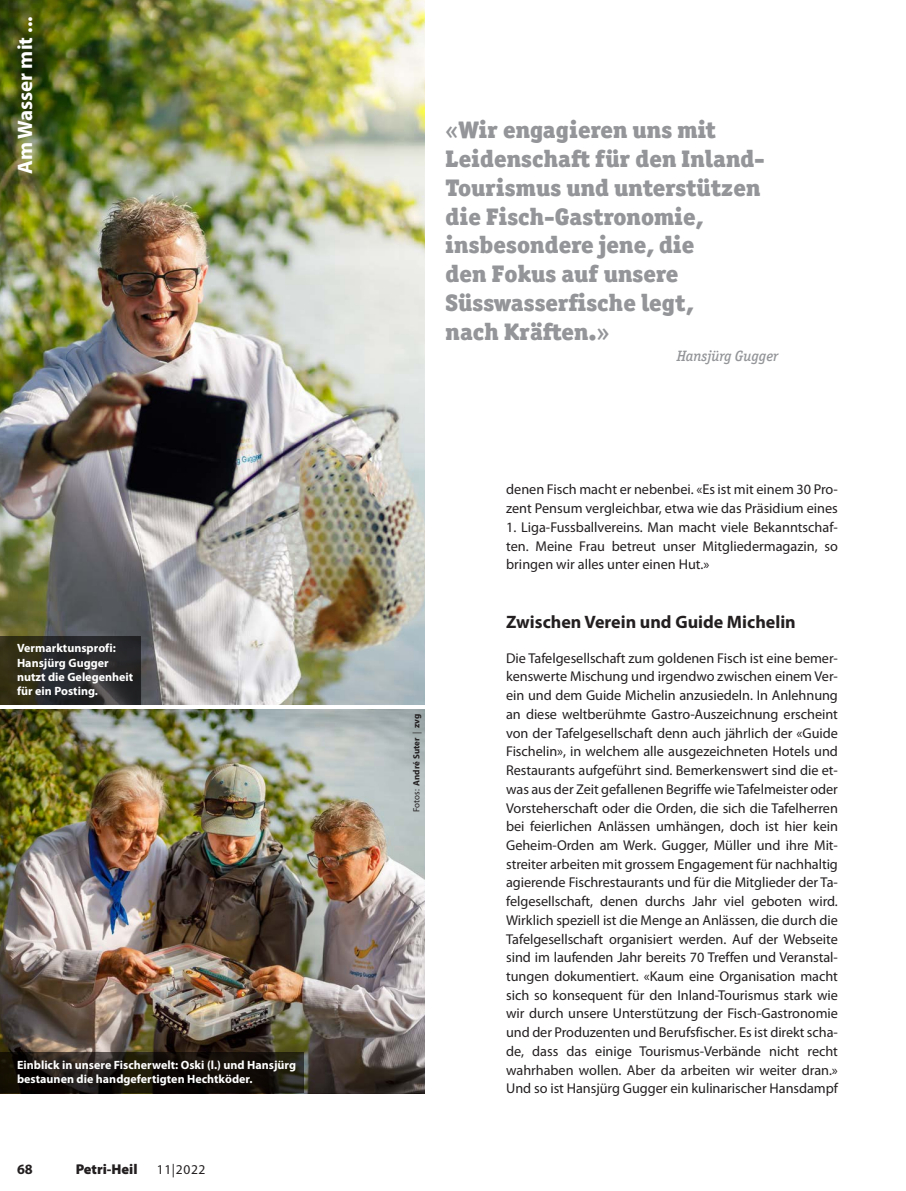
<style>
.page{position:relative;width:906px;height:1191px;background:#fff}
.page>*{position:absolute;margin:0;border:0;box-sizing:border-box;transform-origin:0 0}
.t1{font:900 24px/28.8px "Officina Serif ITC Pro";color:#939598}
.t2{font:700 21px "Myriad Pro";color:#fff}
.t3{font:700 18px "Myriad Pro";color:#231f20}
.t4{font:italic 500 15px "Officina Serif ITC Pro";color:#939598}
.t5{font:14.25px/18.8px "Myriad Pro";color:#231f20;text-align:justify}
.t6{font:900 14.25px "Myriad Pro";color:#231f20}
.t7{font:700 14.25px "Myriad Pro";color:#231f20}
.t8{font:13.5px "Myriad Pro";letter-spacing:.05em;color:#231f20}
.t9{font:700 12px/14.4px "Myriad Pro";color:#fff}
.t10{font:700 9px "Myriad Pro";color:#231f20}
.s1{font-weight:500}
.s2{font-weight:400}
</style>
<div class="page">
<img style="left:0;top:0;width:424px;height:705px">
<img style="left:0;top:709px;width:424px;height:384px">
<svg style="left:0;top:1052px;width:303px;height:41px;background:#18130d"></svg>
<svg style="left:0;top:636px;width:140px;height:69px;background:#2c2b26"></svg>
<h2 class="t2" style="left:11px;top:174px;width:159px;rotate:-90deg">Am Wasser mit ...</h2>
<p class="t9" style="left:17px;top:640px;width:118px">Vermarktunsprofi:<br>Hansjürg Gugger nutzt die Gelegenheit für ein Posting.</p>
<p class="t9" style="left:17px;top:1057px;width:280px">Einblick in unsere Fischerwelt: Oski (l.) und Hansjürg bestaunen die handgefertigten Hechtköder.</p>
<p class="t7" style="left:17px;top:1159px;width:17px">68</p>
<p class="t6" style="left:76px;top:1159px;width:63px">Petri-Heil</p>
<p class="t8" style="left:157px;top:1161px;width:50px">11|2022</p>
<h1 class="t1" style="left:445px;top:115px;width:320px"><span class="s1">«</span>Wir engagieren uns mit<br>Leidenschaft für den Inland-<br>Tourismus und unterstützen die Fisch-Gastronomie, insbesondere jene, die<br>den Fokus auf unsere<br>Süsswasserfische legt,<br>nach Kräften.<span class="s1">»</span></h1>
<p class="t4" style="left:677px;top:347px;width:103px">Hansjürg Gugger</p>
<p class="t10" style="left:410px;top:812px;width:100px;rotate:-90deg"><span class="s2">Fotos:</span> André Suter <span class="s2">|</span> zvg</p>
<p class="t5" style="left:506px;top:480px;width:333px">denen Fisch macht er nebenbei. «Es ist mit einem 30 Pro&shy;zent Pensum vergleichbar, etwa wie das Präsidium eines</p>
<p class="t5" style="left:506px;top:517px;width:333px">1. Liga-Fussballvereins. Man macht viele Bekanntschaf&shy;ten. Meine Frau betreut unser Mitgliedermagazin, so bringen wir alles unter einen Hut.»</p>
<p class="t3" style="left:506px;top:610px;width:291px">Zwischen Verein und Guide Michelin</p>
<p class="t5" style="left:506px;top:648px;width:333px">Die Tafelgesellschaft zum goldenen Fisch ist eine bemer&shy;kenswerte Mischung und irgendwo zwischen einem Ver&shy;ein und dem Guide Michelin anzusiedeln. In Anlehnung an diese weltberühmte Gastro-Auszeichnung erscheint von der Tafelgesellschaft denn auch jährlich der «Guide Fischelin», in welchem alle ausgezeichneten Hotels und Restaurants aufgeführt sind. Bemerkenswert sind die et&shy;was aus der Zeit gefallenen Begriffe wie Tafelmeister oder Vorsteherschaft oder die Orden, die sich die Tafelherren bei feierlichen Anlässen umhängen, doch ist hier kein Geheim-Orden am Werk. Gugger, Müller und ihre Mit&shy;streiter arbeiten mit grossem Engagement für nachhaltig agierende Fischrestaurants und für die Mitglieder der Ta&shy;felgesellschaft, denen durchs Jahr viel geboten wird.<br>Wirklich speziell ist die Menge an Anlässen, die durch die Tafelgesellschaft organisiert werden. Auf der Webseite sind im laufenden Jahr bereits 70 Treffen und Veranstal&shy;tungen dokumentiert. «Kaum eine Organisation macht sich so konsequent für den Inland-Tourismus stark wie wir durch unsere Unterstützung der Fisch-Gastronomie und der Produzenten und Berufsfischer. Es ist direkt scha&shy;de, dass das einige Tourismus-Verbände nicht recht wahrhaben wollen. Aber da arbeiten wir weiter dran.» Und so ist Hansjürg Gugger ein kulinarischer Hansdampf</p>
</div>
